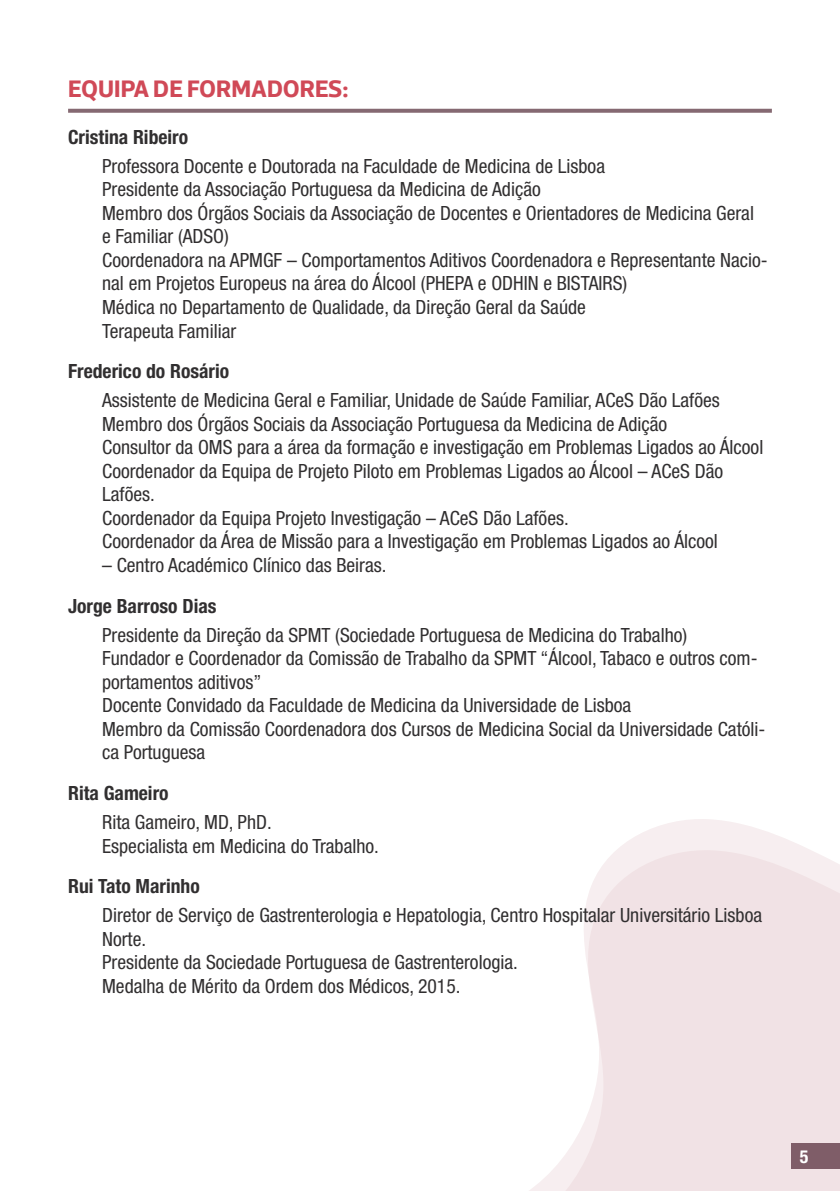
<style>
.page{position:relative;width:840px;height:1191px;background:#fff}
.page>*{position:absolute;margin:0;border:0;box-sizing:border-box;transform-origin:0 0}
.Título_do_trabalho{font:700 24px "Acto CTT";letter-spacing:.005em;color:#d04957}
.t1{font:condensed 19.6px/23.6px "Helvetica Neue LT Std";color:#312f30}
.t2{font:700 condensed 19.6px "Helvetica Neue LT Std";color:#312f30}
.t3{font:700 condensed 18px "Helvetica Neue LT Std";color:#fff}
</style>
<div class="page">
<svg style="left:617px;top:819px;width:193px;height:31px;fill:#f7eef0"></svg>
<svg style="left:529px;top:850px;width:310px;height:341px;fill:#f1e2e5"></svg>
<div style="left:790px;top:1143px;width:49px;height:25px;background:#7f5d68"></div>
<svg style="left:68px;top:109px;width:703px;height:4px;background:#8c727a"></svg>
<p class="Título_do_trabalho" style="left:68px;top:75px;width:282px">EQUIPA DE FORMADORES:</p>
<p class="t2" style="left:68px;top:125px;width:122px">Cristina Ribeiro</p>
<p class="t1" style="left:102px;top:154px;width:504px">Professora Docente e Doutorada na Faculdade de Medicina de Lisboa</p>
<p class="t1" style="left:102px;top:177px;width:440px">Presidente da Associação Portuguesa da Medicina de Adição</p>
<p class="t1" style="left:102px;top:201px;width:653px">Membro dos Órgãos Sociais da Associação de Docentes e Orientadores de Medicina Geral e Familiar (ADSO)</p>
<p class="t1" style="left:102px;top:248px;width:666px">Coordenadora na APMGF – Comportamentos Aditivos Coordenadora e Representante Nacio&shy;nal em Projetos Europeus na área do Álcool (PHEPA e ODHIN e BISTAIRS)</p>
<p class="t1" style="left:102px;top:295px;width:485px">Médica no Departamento de Qualidade, da Direção Geral da Saúde</p>
<p class="t1" style="left:102px;top:319px;width:136px">Terapeuta Familiar</p>
<p class="t2" style="left:68px;top:359px;width:162px">Frederico do Rosário</p>
<p class="t1" style="left:102px;top:388px;width:618px">Assistente de Medicina Geral e Familiar, Unidade de Saúde Familiar, ACeS Dão Lafões</p>
<p class="t1" style="left:102px;top:412px;width:566px">Membro dos Órgãos Sociais da Associação Portuguesa da Medicina de Adição</p>
<p class="t1" style="left:102px;top:435px;width:662px">Consultor da OMS para a área da formação e investigação em Problemas Ligados ao Álcool</p>
<p class="t1" style="left:102px;top:459px;width:622px">Coordenador da Equipa de Projeto Piloto em Problemas Ligados ao Álcool – ACeS Dão<br>Lafões.</p>
<p class="t1" style="left:102px;top:506px;width:468px">Coordenador da Equipa Projeto Investigação – ACeS Dão Lafões.</p>
<p class="t1" style="left:102px;top:529px;width:617px">Coordenador da Área de Missão para a Investigação em Problemas Ligados ao Álcool</p>
<p class="t1" style="left:102px;top:553px;width:286px">– Centro Académico Clínico das Beiras.</p>
<p class="t2" style="left:68px;top:593px;width:150px">Jorge Barroso Dias</p>
<p class="t1" style="left:102px;top:623px;width:586px">Presidente da Direção da SPMT (Sociedade Portuguesa de Medicina do Trabalho)</p>
<p class="t1" style="left:102px;top:646px;width:656px">Fundador e Coordenador da Comissão de Trabalho da SPMT “Álcool, Tabaco e outros com&shy;portamentos aditivos”</p>
<p class="t1" style="left:102px;top:693px;width:530px">Docente Convidado da Faculdade de Medicina da Universidade de Lisboa</p>
<p class="t1" style="left:102px;top:717px;width:664px">Membro da Comissão Coordenadora dos Cursos de Medicina Social da Universidade Católi&shy;ca Portuguesa</p>
<p class="t2" style="left:68px;top:781px;width:102px">Rita Gameiro</p>
<p class="t1" style="left:102px;top:810px;width:171px">Rita Gameiro, MD, PhD.</p>
<p class="t1" style="left:102px;top:833px;width:278px">Especialista em Medicina do Trabalho.</p>
<p class="t2" style="left:68px;top:874px;width:133px">Rui Tato Marinho</p>
<p class="t1" style="left:102px;top:903px;width:661px">Diretor de Serviço de Gastrenterologia e Hepatologia, Centro Hospitalar Universitário Lisboa<br>Norte.</p>
<p class="t1" style="left:102px;top:950px;width:417px">Presidente da Sociedade Portuguesa de Gastrenterologia.</p>
<p class="t1" style="left:102px;top:974px;width:359px">Medalha de Mérito da Ordem dos Médicos, 2015.</p>
<p class="t3" style="left:799px;top:1145px;width:10px">5</p>
</div>
